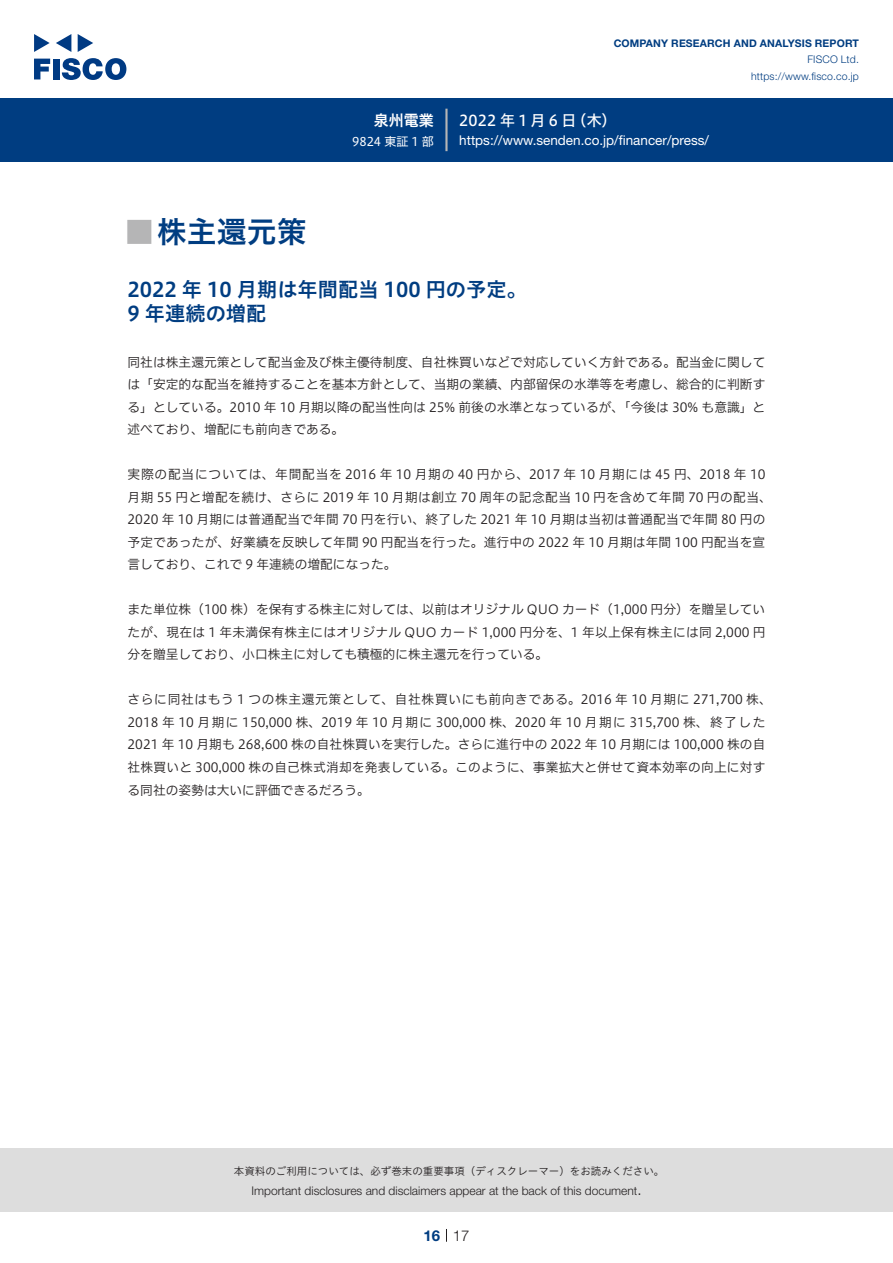
<style>
.page{position:relative;width:893px;height:1263px;background:#fff}
.page>*{position:absolute;margin:0;border:0;box-sizing:border-box;transform-origin:0 0}
.t1{font:30px "Hiragino UD Sans Std N W6";color:#003d81}
.t2{font:24px "Hiragino UD Sans Std W6";color:#b5b5b6}
.t3{font:20.25px/24px "Hiragino UD Sans Std W6";color:#003d81}
.t4{font:15px "Hiragino UD Sans F Std N W5";letter-spacing:.21em;color:#fff}
.t5{font:15px "Hiragino UD Sans F Std N W6";color:#fff}
.t6{font:300 15px "Helvetica Neue LT Std";color:#231f20}
.t7{font:700 15px "Helvetica Neue LT Std";color:#003d81}
.t8{font:13.5px "Helvetica Neue LT Std";color:#fff}
.t9{font:12.75px/22.5px "Hiragino UD Sans F Std N W3";letter-spacing:.005em;color:#231f20;text-align:justify}
.t10{font:300 12px "Helvetica Neue LT Std";color:#231f20}
.t11{font:12px "Hiragino UD Sans F Std N W4";color:#fff}
.t12{font:10.5px "Hiragino UD Sans Std W3";color:#231f20}
.t13{font:700 10.5px "Helvetica Neue LT Std";letter-spacing:.015em;color:#003d81}
.t14{font:300 10.5px/16.5px "Helvetica Neue LT Std";letter-spacing:.015em;color:#003d81;text-align:right}
</style>
<div class="page">
<div style="left:0;top:1148px;width:893px;height:64px;background:#ddd"></div>
<svg style="left:34px;top:59px;width:16px;height:20px"></svg>
<div style="left:53px;top:59px;width:6px;height:20px;background:#003a83"></div>
<svg style="left:62px;top:58px;width:64px;height:22px"></svg>
<svg style="left:34px;top:34px;width:16px;height:18px"></svg>
<svg style="left:78px;top:34px;width:15px;height:18px"></svg>
<svg style="left:56px;top:34px;width:15px;height:18px"></svg>
<div style="left:0;top:98px;width:893px;height:64px;background:#003d81"></div>
<hr style="left:445px;top:109px;width:3px;height:42px;background:#b5b5b6">
<svg style="left:446px;top:1229px;width:1px;height:13px"></svg>
<p class="t5" style="left:374px;top:109px;width:62px">泉州電業</p>
<p class="t11" style="left:352px;top:132px;width:83px">9824 東証 1 部</p>
<p class="t13" style="left:614px;top:37px;width:247px">COMPANY RESEARCH AND ANALYSIS REPORT</p>
<p class="t14" style="left:751px;top:51px;width:109px">FISCO Ltd. https://www.fisco.co j p.</p>
<p class="t4" style="left:459px;top:109px;width:119px">2022年1月6日</p>
<p class="t4" style="left:572px;top:109px;width:46px">（木(</p>
<p class="t8" style="left:459px;top:132px;width:251px">https://www.senden.co j p. /financer/press/</p>
<h1 class="t1" style="left:157px;top:209px;width:151px">株主還元策</h1>
<h2 class="t2" style="left:128px;top:213px;width:25px">█</h2>
<h3 class="t3" style="left:128px;top:276px;width:401px">2022 年 10 月期は年間配当 100 円の予定。<br>9 年連続の増配</h3>
<p class="t9" style="left:128px;top:350px;width:639px">同社は株主還元策として配当金及び株主優待制度、自社株買いなどで対応していく方針である。配当金に関しては「安定的な配当を維持することを基本方針として、当期の業績、内部留保の水準等を考慮し、総合的に判断する」としている。2010 年 10 月期以降の配当性向は 25% 前後の水準となっているが、「今後は 30% も意識」と述べており、増配にも前向きである。</p>
<p class="t9" style="left:128px;top:463px;width:646px;text-align:left">実際の配当については、年間配当を 2016 年 10 月期の 40 円から、2017 年 10 月期には 45 円、2018 年 10月期 55 円と増配を続け、さらに 2019 年 10 月期は創立 70 周年の記念配当 10 円を含めて年間 70 円の配当、2020 年 10 月期には普通配当で年間 70 円を行い、終了した 2021 年 10 月期は当初は普通配当で年間 80 円の予定であったが、好業績を反映して年間 90 円配当を行った。進行中の 2022 年 10 月期は年間 100 円配当を宣言しており、これで 9 年連続の増配になった。</p>
<p class="t9" style="left:128px;top:598px;width:639px">また単位株（100 株）を保有する株主に対しては、以前はオリジナル QUO カード（1,000 円分）を贈呈していたが、現在は 1 年未満保有株主にはオリジナル QUO カード 1,000 円分を、1 年以上保有株主には同 2,000 円分を贈呈しており、小口株主に対しても積極的に株主還元を行っている。</p>
<p class="t9" style="left:128px;top:688px;width:646px;text-align:left">さらに同社はもう 1 つの株主還元策として、自社株買いにも前向きである。2016 年 10 月期に 271,700 株、2018 年 10 月期に 150,000 株、2019 年 10 月期に 300,000 株、2020 年 10 月期に 315,700 株、終了した2021 年 10 月期も 268,600 株の自社株買いを実行した。さらに進行中の 2022 年 10 月期には 100,000 株の自社株買いと 300,000 株の自己株式消却を発表している。このように、事業拡大と併せて資本効率の向上に対する同社の姿勢は大いに評価できるだろう。</p>
<p class="t12" style="left:234px;top:1163px;width:432px">本資料のご利用については、必ず巻末の重要事項（ディスクレーマー）をお読みください。</p>
<p class="t6" style="left:637px;top:1180px;width:6px">.</p>
<p class="t10" style="left:251px;top:1183px;width:387px">Important disclosures and disclaimers appear at the back of this document</p>
<p class="t7" style="left:423px;top:1226px;width:18px">16</p>
<p class="t6" style="left:453px;top:1226px;width:18px">17</p>
</div>
